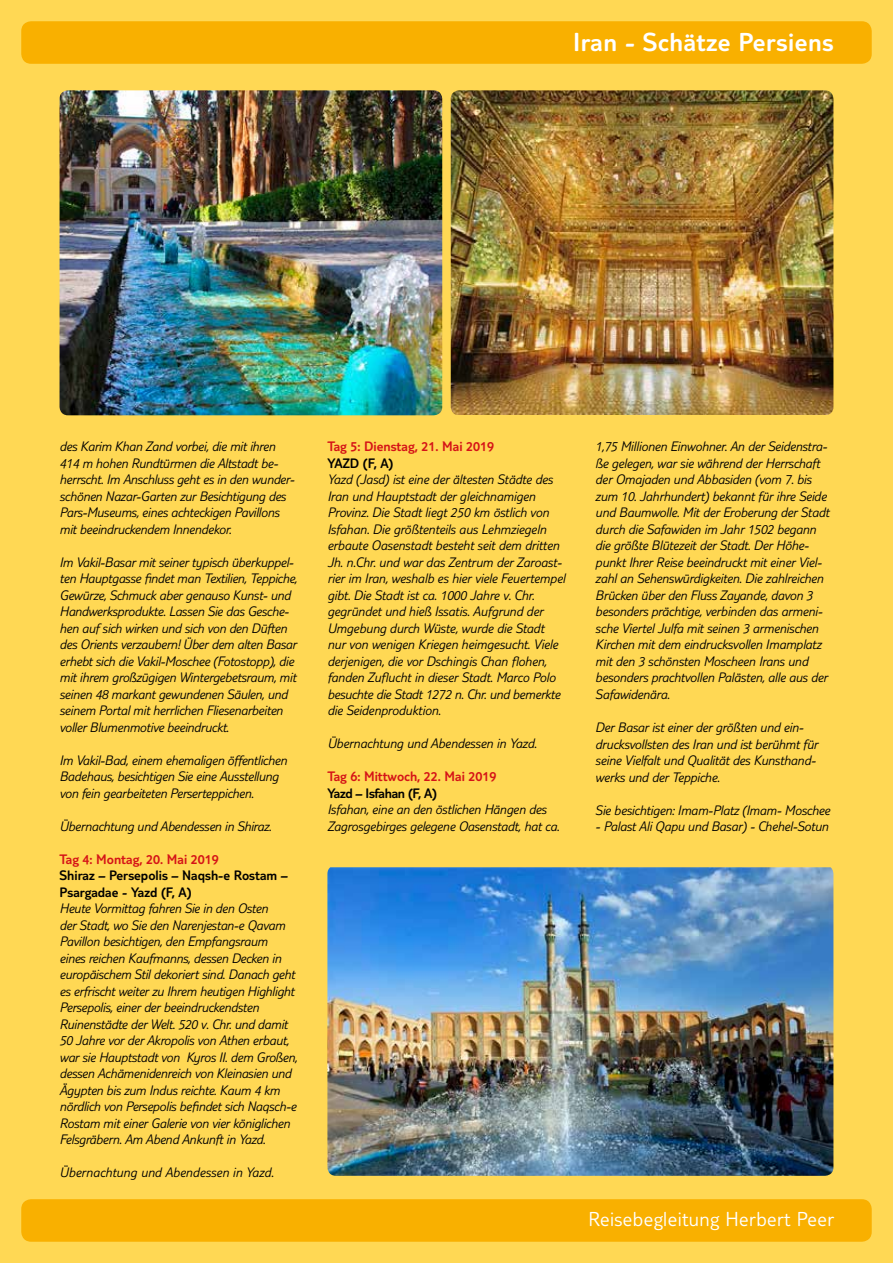
<style>
.page{position:relative;width:893px;height:1263px;background:#ffd854}
.page>*{position:absolute;margin:0;border:0;box-sizing:border-box;transform-origin:0 0}
.t1{font:300 27px "TUI Type";letter-spacing:.02em;color:#fff}
.t2{font:300 21px "TUI Type";letter-spacing:.02em;color:#fff}
.t3{font:italic 300 14.25px/16.5px "TUI Type";letter-spacing:-.02em;color:#000}
.t4{font:300 14.25px "TUI Type";color:#d51317}
.t5{font:300 14.25px/16.5px "TUI Type";color:#000}
.t6{font:italic 300 14.25px "TUI Type";color:#000}
.t7{font:300 14.25px "TUI Type";letter-spacing:-.025em;color:#000}
</style>
<div class="page">
<div style="left:21px;top:21px;width:851px;height:43px;background:#f9b000;border-radius:10px"></div>
<div style="left:21px;top:1199px;width:851px;height:43px;background:#f9b000;border-radius:10px"></div>
<img style="left:451px;top:90px;width:382px;height:325px">
<img style="left:60px;top:90px;width:382px;height:325px">
<img style="left:327px;top:867px;width:506px;height:309px">
<h1 class="t1" style="left:573px;top:27px;width:262px">Iran - Schätze Persiens</h1>
<p class="t3" style="left:60px;top:438px;width:236px">des Karim Khan Zand vorbei, die mit ihren 414 m hohen Rundtürmen die Altstadt be&shy;herrscht. Im Anschluss geht es in den wunder&shy;schönen Nazar-Garten zur Besichtigung des Pars-Museums, eines achteckigen Pavillons mit beeindruckendem Innendekor.</p>
<p class="t3" style="left:60px;top:554px;width:239px">Im Vakil-Basar mit seiner typisch überkuppel&shy;ten Hauptgasse findet man Textilien, Teppiche, Gewürze, Schmuck aber genauso Kunst- und Handwerksprodukte. Lassen Sie das Gesche&shy;hen auf sich wirken und sich von den Düften des Orients verzaubern! Über dem alten Basar erhebt sich die Vakil-Moschee (Fotostopp), die mit ihrem großzügigen Wintergebetsraum, mit seinen 48 markant gewundenen Säulen, und seinem Portal mit herrlichen Fliesenarbeiten voller Blumenmotive beeindruckt.</p>
<p class="t3" style="left:60px;top:752px;width:229px">Im Vakil-Bad, einem ehemaligen öffentlichen<br>Badehaus, besichtigen Sie eine Ausstellung von fein gearbeiteten Perserteppichen.</p>
<p class="t3" style="left:60px;top:818px;width:214px">Übernachtung und Abendessen in Shiraz.</p>
<p class="t4" style="left:60px;top:851px;width:161px">Tag 4: Montag, 20. Mai 2019</p>
<p class="t5" style="left:60px;top:867px;width:230px">Shiraz – Persepolis – Naqsh-e Rostam –<br>Psargadae - Yazd (F, A)</p>
<p class="t3" style="left:60px;top:900px;width:239px">Heute Vormittag fahren Sie in den Osten<br>der Stadt, wo Sie den Narenjestan-e Qavam Pavillon besichtigen, den Empfangsraum<br>eines reichen Kaufmanns, dessen Decken in europäischem Stil dekoriert sind. Danach geht es erfrischt weiter zu Ihrem heutigen Highlight Persepolis, einer der beeindruckendsten Ruinenstädte der Welt. 520 v. Chr. und damit 50 Jahre vor der Akropolis von Athen erbaut, war sie Hauptstadt von Kyros II. dem Großen, dessen Achämenidenreich von Kleinasien und Ägypten bis zum Indus reichte. Kaum 4 km nördlich von Persepolis befindet sich Naqsch-e Rostam mit einer Galerie von vier königlichen Felsgräbern. Am Abend Ankunft in Yazd.</p>
<p class="t6" style="left:60px;top:1165px;width:216px">Übernachtung und Abendessen in Yazd.</p>
<p class="t4" style="left:327px;top:438px;width:168px">Tag 5: Dienstag, 21. Mai 2019</p>
<p class="t5" style="left:327px;top:455px;width:68px">YAZD (F, A)</p>
<p class="t3" style="left:327px;top:471px;width:239px">Yazd (Jasd) ist eine der ältesten Städte des Iran und Hauptstadt der gleichnamigen Provinz. Die Stadt liegt 250 km östlich von Isfahan. Die größtenteils aus Lehmziegeln erbaute Oasenstadt besteht seit dem dritten Jh. n.Chr. und war das Zentrum der Zaroast&shy;rier im Iran, weshalb es hier viele Feuertempel gibt. Die Stadt ist ca. 1000 Jahre v. Chr. gegründet und hieß Issatis. Aufgrund der Umgebung durch Wüste, wurde die Stadt nur von wenigen Kriegen heimgesucht. Viele derjenigen, die vor Dschingis Chan flohen, fanden Zuflucht in dieser Stadt. Marco Polo besuchte die Stadt 1272 n. Chr. und bemerkte die Seidenproduktion.</p>
<p class="t3" style="left:327px;top:735px;width:211px">Übernachtung und Abendessen in Yazd.</p>
<p class="t4" style="left:327px;top:768px;width:171px">Tag 6: Mittwoch, 22. Mai 2019</p>
<p class="t7" style="left:327px;top:785px;width:111px">Yazd – Isfahan (F, A)</p>
<p class="t3" style="left:327px;top:801px;width:234px">Isfahan, eine an den östlichen Hängen des<br>Zagrosgebirges gelegene Oasenstadt, hat ca.</p>
<p class="t3" style="left:595px;top:438px;width:235px">1,75 Millionen Einwohner. An der Seidenstra&shy;ße gelegen, war sie während der Herrschaft der Omajaden und Abbasiden (vom 7. bis zum 10. Jahrhundert) bekannt für ihre Seide und Baumwolle. Mit der Eroberung der Stadt durch die Safawiden im Jahr 1502 begann die größte Blütezeit der Stadt. Der Höhe&shy;punkt Ihrer Reise beeindruckt mit einer Viel&shy;zahl an Sehenswürdigkeiten. Die zahlreichen Brücken über den Fluss Zayande, davon 3 besonders prächtige, verbinden das armeni&shy;sche Viertel Julfa mit seinen 3 armenischen Kirchen mit dem eindrucksvollen Imamplatz mit den 3 schönsten Moscheen Irans und besonders prachtvollen Palästen, alle aus der Safawidenära.</p>
<p class="t3" style="left:595px;top:719px;width:224px">Der Basar ist einer der größten und ein&shy;drucksvollsten des Iran und ist berühmt für seine Vielfalt und Qualität des Kunsthand&shy;werks und der Teppiche.</p>
<p class="t3" style="left:595px;top:801px;width:236px">Sie besichtigen: Imam-Platz (Imam- Moschee</p>
<p class="t3" style="left:595px;top:818px;width:235px">- Palast Ali Qapu und Basar) - Chehel-Sotun</p>
<h2 class="t2" style="left:588px;top:1207px;width:247px">Reisebegleitung Herbert Peer</h2>
</div>
